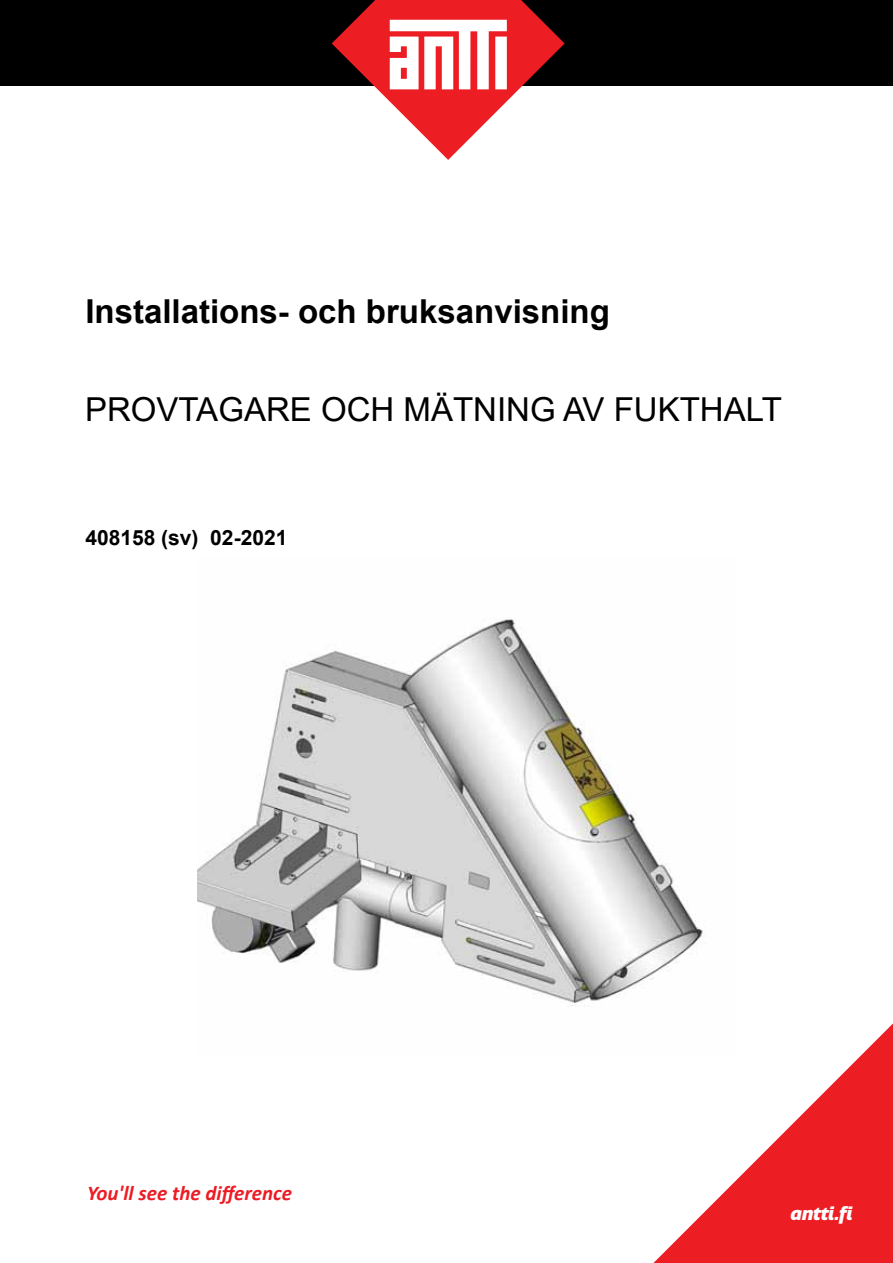
<style>
.page{position:relative;width:893px;height:1263px;background:#fff}
.page>*{position:absolute;margin:0;border:0;box-sizing:border-box;transform-origin:0 0}
.t1{font:700 33px "Arial";color:#000}
.t2{font:33px "Arial";color:#000}
.t3{font:italic 700 21px "Calibri";color:#ed1c24}
.t4{font:700 21px "Arial";color:#000}
.t5{font:italic 900 18px "Quatro";letter-spacing:-.01em;color:#fff}
</style>
<div class="page">
<div style="left:0;top:0;width:893px;height:85px;background:#000"></div>
<svg style="left:653px;top:1023px;width:240px;height:240px;fill:#ed1d24"></svg>
<svg style="left:332px;top:0;width:233px;height:160px"></svg>
<img style="left:198px;top:619px;width:537px;height:437px">
<p class="t1" style="left:85px;top:288px;width:526px">Installations- och bruksanvisning</p>
<p class="t2" style="left:85px;top:387px;width:698px">PROVTAGARE OCH MÄTNING AV FUKTHALT</p>
<p class="t4" style="left:85px;top:522px;width:203px">408158 (sv) 02-2021</p>
<p class="t3" style="left:87px;top:1178px;width:207px">You'll see the difference</p>
<p class="t5" style="left:791px;top:1203px;width:64px">antti.fi</p>
</div>
